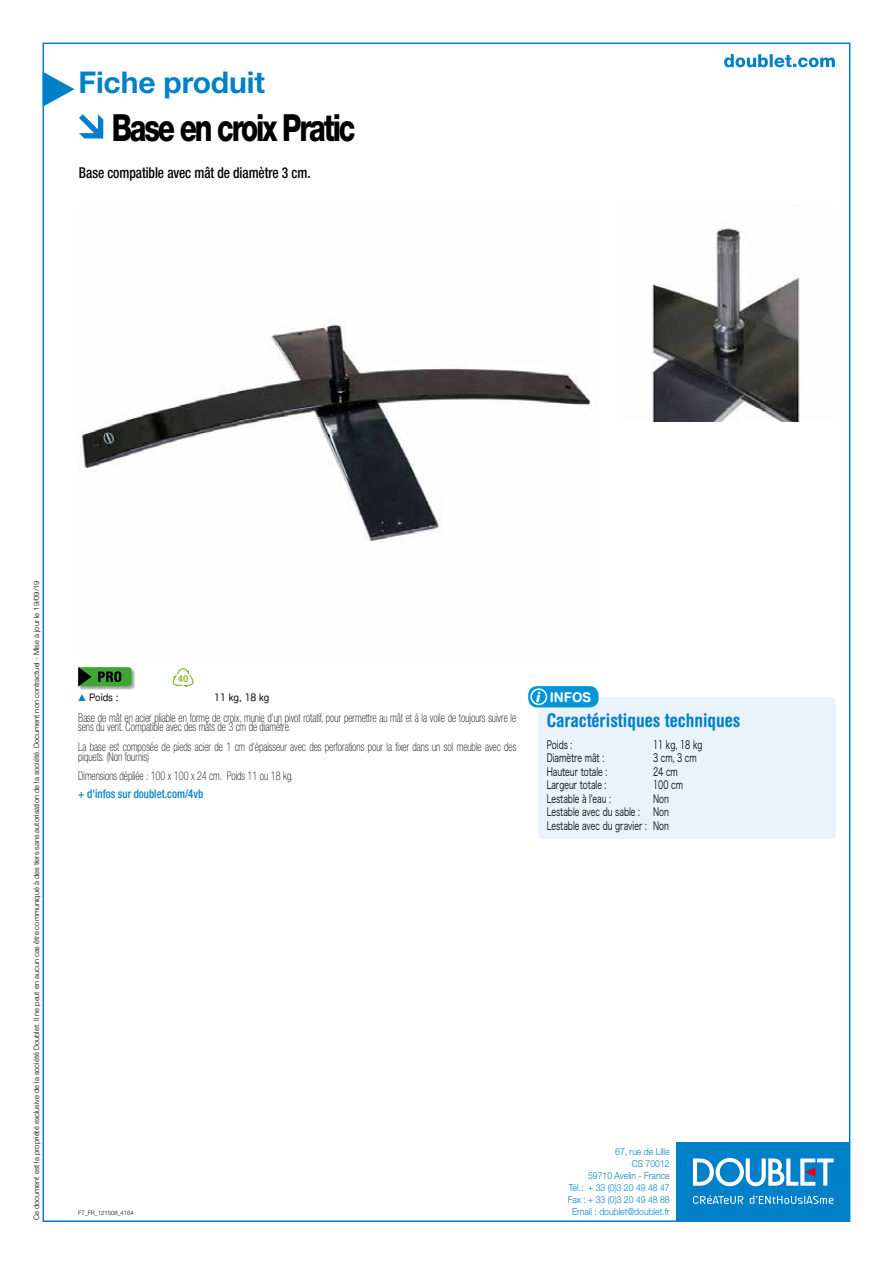
<style>
.page{position:relative;width:893px;height:1263px;background:#fff}
.page>*{position:absolute;margin:0;border:0;box-sizing:border-box;transform-origin:0 0}
.t1{font:800 37.5px "Helvetica Neue LT Std";letter-spacing:-.075em;color:#000;scale:.75 1}
.t2{font:700 30px "Helvetica Neue LT Std";letter-spacing:-.005em;color:#0080c9}
.t3{font:700 condensed 18.75px "Helvetica Rounded LT Std";color:#0080c9}
.t4{font:500 condensed 15px "Helvetica Neue LT Std";letter-spacing:-.005em;color:#000;scale:.9 1}
.t5{font:700 13.5px "Helvetica Rounded LT Std";color:#fff;scale:.95 1}
.t6{font:100 condensed 12px/9.8px "Helvetica Neue LT Std";color:#000;scale:.85 1}
.t7{font:500 condensed 12px "Helvetica Neue LT Std";color:#0080c9;scale:.9 1}
.t8{font:11.25px/13.5px "Hira Kaku Pro N W3";color:#000;text-align:justify;scale:.7 1}
.t9{font:9.75px "Hira Maru Pro W4";color:#000;scale:.91 1}
.t10{font:500 condensed 9.75px "Helvetica Neue LT Std";color:#7db928;scale:1.11 1}
.t11{font:300 9.6px/12px "Helvetica Neue LT Std";color:#0080c9;text-align:right;scale:.9 1}
.t12{font:300 7.5px "Helvetica Neue LT Std";color:#000}
.t13{font:300 6px "Helvetica Neue LT Std";letter-spacing:-.005em;color:#000}
.s1{color:#0080c9}
.s2{font-weight:900;font-style:italic}
</style>
<div class="page">
<div style="left:676px;top:1142px;width:174px;height:78px;background:#0080c9"></div>
<svg style="left:693px;top:1158px;width:141px;height:28px"></svg>
<svg style="left:693px;top:1195px;width:50px;height:9px"></svg>
<svg style="left:750px;top:1195px;width:83px;height:9px"></svg>
<svg style="left:724px;top:54px;width:111px;height:13px"></svg>
<svg style="left:43px;top:72px;width:32px;height:35px"></svg>
<div style="left:538px;top:697px;width:298px;height:142px;background:#eaf2fb;border-radius:4px"></div>
<div style="left:528px;top:686px;width:71px;height:21px;background:#0096d5;border-radius:9px"></div>
<div style="left:527px;top:685px;width:73px;height:24px;border:2px solid #fff;border-radius:10px"></div>
<div style="left:530px;top:688px;width:17px;height:17px;border:2px solid #fff;border-radius:50%"></div>
<img style="left:80px;top:324px;width:511px;height:218px">
<svg style="left:79px;top:114px;width:24px;height:24px"></svg>
<img style="left:652px;top:228px;width:148px;height:193px">
<div style="left:78px;top:667px;width:57px;height:23px;background:#000;opacity:.35"></div>
<svg style="left:78px;top:667px;width:54px;height:19px"></svg>
<svg style="left:172px;top:668px;width:22px;height:19px"></svg>
<h2 class="t2" style="left:78px;top:64px;width:188px">Fiche produit</h2>
<h1 class="t1" style="left:112px;top:105px;width:327px">Base en croix Pratic</h1>
<p class="t4" style="left:79px;top:164px;width:259px">Base compatible avec mât de diamètre 3 cm.</p>
<p class="t12" style="left:32px;top:1220px;width:641px;rotate:-90deg">Ce document est la propriété exclusive de la société Doublet. Il ne peut en aucun cas être communiqué à des tiers sans autorisation de la société. Document non contractuel - Mise à jour le 19/09/19</p>
<p class="t10" style="left:178px;top:672px;width:11px">40</p>
<p class="t9" style="left:78px;top:689px;width:46px"><span class="s1">▲</span> Poids :</p>
<p class="t9" style="left:214px;top:689px;width:62px">11 kg, 18 kg</p>
<p class="t6" style="left:78px;top:712px;width:517px">Base de mât en acier pliable en forme de croix, munie d'un pivot rotatif, pour permettre au mât et à la voile de toujours suivre le sens du vent. Compatible avec des mâts de 3 cm de diamètre.</p>
<p class="t6" style="left:78px;top:742px;width:517px">La base est composée de pieds acier de 1 cm d'épaisseur avec des perforations pour la fixer dans un sol meuble avec des piquets. (Non fournis)</p>
<p class="t6" style="left:78px;top:771px;width:255px">Dimensions dépliée : 100 x 100 x 24 cm. Poids 11 ou 18 kg.</p>
<p class="t7" style="left:78px;top:787px;width:140px">+ d'infos sur doublet.com/4vb</p>
<p class="t5" style="left:536px;top:688px;width:60px"><span class="s2">i</span> INFOS</p>
<h3 class="t3" style="left:547px;top:709px;width:195px">Caractéristiques techniques</h3>
<p class="t8" style="left:547px;top:737px;width:38px">Poids :</p>
<p class="t8" style="left:653px;top:737px;width:72px">11 kg, 18 kg</p>
<p class="t8" style="left:547px;top:750px;width:84px">Diamètre mât :</p>
<p class="t8" style="left:653px;top:750px;width:64px">3 cm, 3 cm</p>
<p class="t8" style="left:547px;top:764px;width:88px">Hauteur totale :</p>
<p class="t8" style="left:653px;top:764px;width:37px">24 cm</p>
<p class="t8" style="left:547px;top:777px;width:87px">Largeur totale :</p>
<p class="t8" style="left:653px;top:777px;width:44px">100 cm</p>
<p class="t8" style="left:547px;top:791px;width:94px">Lestable à l'eau :</p>
<p class="t8" style="left:547px;top:791px;width:176px;text-indent:106px">Non Lestable avec du sable : Non Lestable avec du gravier : Non</p>
<p class="t13" style="left:78px;top:1209px;width:57px">FT_FR_121508_4164</p>
<p class="t11" style="left:568px;top:1145px;width:115px">67, rue de Lille<br>CS 70012<br>59710 Avelin - France<br>Tél.: + 33 (0)3 20 49 48 47<br>Fax : + 33 (0)3 20 49 48 88<br>Email : doublet@doublet.fr</p>
</div>
